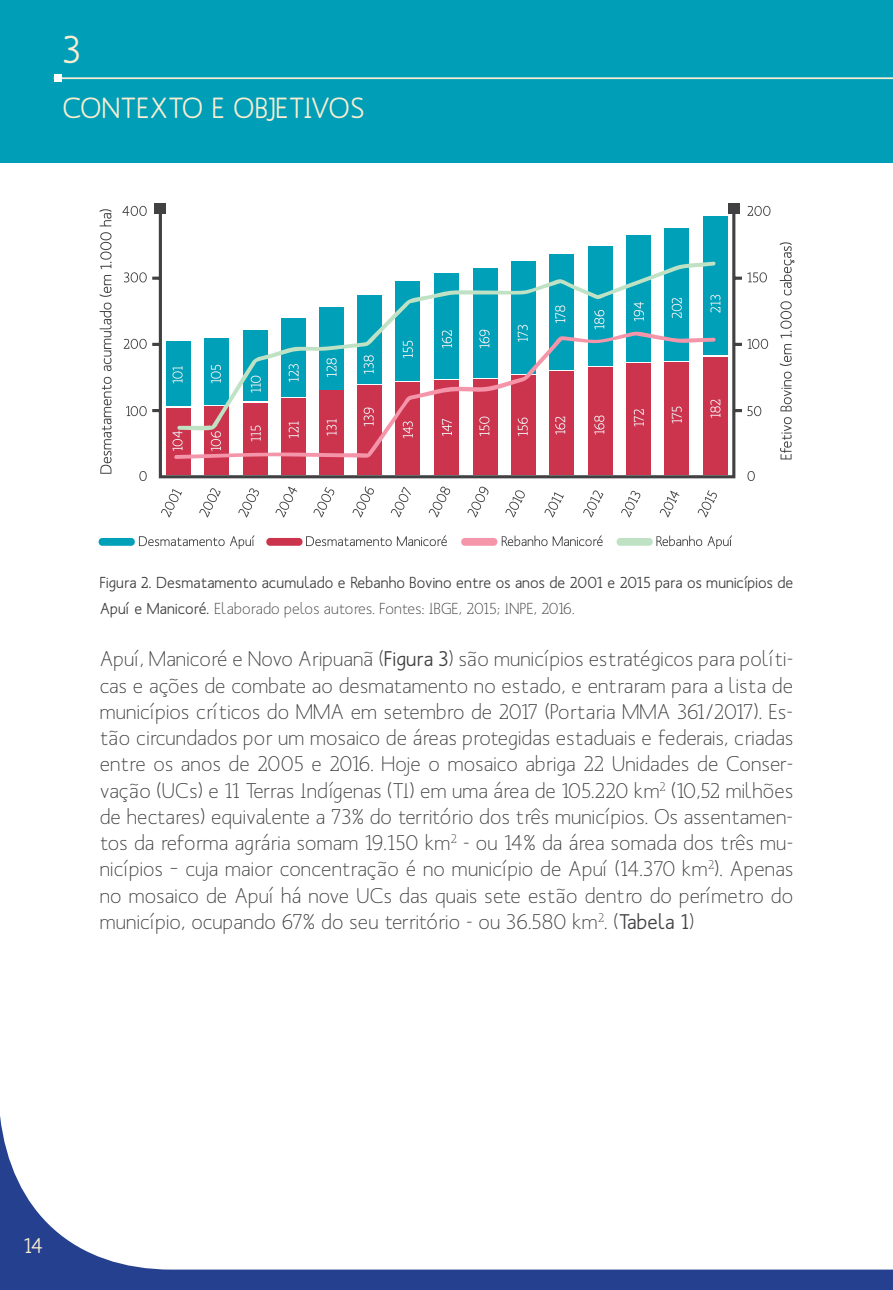
<style>
.page{position:relative;width:893px;height:1290px;background:#fff}
.page>*{position:absolute;margin:0;border:0;box-sizing:border-box;transform-origin:0 0}
.t1{font:500 38.5px "Mank Sans";color:#f9edd1}
.t2{font:500 28.88px "Mank Sans";letter-spacing:.01em;color:#f9edd1}
.t3{font:21px/26.2px "Mank Sans";letter-spacing:.01em;color:#414042;text-align:justify}
.t4{font:500 21px "Mank Sans";color:#f9edd1}
.t5{font:500 15.75px/26.2px "Mank Sans";letter-spacing:.01em;color:#414042}
.s1{font-weight:400}
.s2{font-weight:500}
</style>
<div class="page">
<svg style="left:0;top:1116px;width:893px;height:174px"></svg>
<div style="left:0;top:0;width:893px;height:162px;background:#009fb7"></div>
<hr style="left:54px;top:77px;width:839px;height:2px;background:#f9edd1">
<div style="left:54px;top:74px;width:8px;height:8px;background:#fff"></div>
<svg style="left:100px;top:377px;width:11px;height:97px"></svg>
<svg style="left:100px;top:303px;width:11px;height:68px"></svg>
<svg style="left:99px;top:275px;width:13px;height:22px"></svg>
<svg style="left:100px;top:232px;width:11px;height:37px"></svg>
<svg style="left:99px;top:209px;width:13px;height:17px"></svg>
<svg style="left:122px;top:206px;width:25px;height:10px"></svg>
<svg style="left:124px;top:272px;width:23px;height:10px"></svg>
<svg style="left:124px;top:339px;width:23px;height:10px"></svg>
<svg style="left:161px;top:489px;width:21px;height:28px"></svg>
<svg style="left:199px;top:488px;width:22px;height:29px"></svg>
<svg style="left:238px;top:488px;width:21px;height:29px"></svg>
<svg style="left:275px;top:487px;width:22px;height:30px"></svg>
<svg style="left:313px;top:487px;width:21px;height:30px"></svg>
<svg style="left:352px;top:486px;width:22px;height:31px"></svg>
<svg style="left:391px;top:487px;width:20px;height:30px"></svg>
<svg style="left:429px;top:487px;width:21px;height:30px"></svg>
<svg style="left:467px;top:487px;width:21px;height:30px"></svg>
<svg style="left:505px;top:490px;width:20px;height:27px"></svg>
<svg style="left:544px;top:492px;width:20px;height:25px"></svg>
<svg style="left:583px;top:490px;width:20px;height:27px"></svg>
<svg style="left:621px;top:491px;width:19px;height:26px"></svg>
<svg style="left:660px;top:491px;width:19px;height:26px"></svg>
<svg style="left:698px;top:490px;width:19px;height:27px"></svg>
<svg style="left:126px;top:406px;width:21px;height:10px"></svg>
<svg style="left:139px;top:471px;width:8px;height:10px"></svg>
<svg style="left:747px;top:206px;width:23px;height:10px"></svg>
<svg style="left:747px;top:272px;width:20px;height:10px"></svg>
<svg style="left:747px;top:339px;width:21px;height:10px"></svg>
<svg style="left:747px;top:406px;width:14px;height:10px"></svg>
<svg style="left:747px;top:471px;width:8px;height:10px"></svg>
<svg style="left:780px;top:417px;width:12px;height:42px"></svg>
<svg style="left:780px;top:372px;width:12px;height:39px"></svg>
<svg style="left:780px;top:344px;width:12px;height:22px"></svg>
<svg style="left:780px;top:301px;width:12px;height:37px"></svg>
<svg style="left:780px;top:242px;width:14px;height:53px"></svg>
<div style="left:154px;top:203px;width:12px;height:10px;background:#414042"></div>
<div style="left:728px;top:203px;width:12px;height:10px;background:#414042"></div>
<svg style="left:152px;top:213px;width:590px;height:266px"></svg>
<div style="left:166px;top:408px;width:24px;height:67px;background:#cc334d"></div>
<div style="left:166px;top:341px;width:24px;height:65px;background:#00a0b8"></div>
<div style="left:204px;top:406px;width:24px;height:69px;background:#cc334d"></div>
<div style="left:243px;top:403px;width:24px;height:72px;background:#cc334d"></div>
<div style="left:281px;top:398px;width:25px;height:77px;background:#cc334d"></div>
<div style="left:320px;top:391px;width:24px;height:84px;background:#cc334d"></div>
<div style="left:357px;top:386px;width:25px;height:89px;background:#cc334d"></div>
<div style="left:396px;top:382px;width:24px;height:93px;background:#cc334d"></div>
<div style="left:435px;top:380px;width:24px;height:95px;background:#cc334d"></div>
<div style="left:474px;top:379px;width:24px;height:96px;background:#cc334d"></div>
<div style="left:511px;top:375px;width:24px;height:100px;background:#cc334d"></div>
<div style="left:549px;top:371px;width:24px;height:104px;background:#cc334d"></div>
<div style="left:549px;top:254px;width:24px;height:116px;background:#00a0b8"></div>
<div style="left:588px;top:367px;width:24px;height:108px;background:#cc334d"></div>
<div style="left:588px;top:246px;width:24px;height:120px;background:#00a0b8"></div>
<div style="left:626px;top:363px;width:25px;height:112px;background:#cc334d"></div>
<div style="left:626px;top:236px;width:25px;height:126px;background:#00a0b8"></div>
<div style="left:665px;top:362px;width:24px;height:113px;background:#cc334d"></div>
<div style="left:703px;top:357px;width:24px;height:118px;background:#cc334d"></div>
<div style="left:665px;top:228px;width:24px;height:133px;background:#00a0b8"></div>
<div style="left:703px;top:217px;width:24px;height:138px;background:#00a0b8"></div>
<svg style="left:172px;top:432px;width:2px;height:19px"></svg>
<svg style="left:172px;top:367px;width:2px;height:16px"></svg>
<svg style="left:716px;top:400px;width:4px;height:17px"></svg>
<svg style="left:716px;top:295px;width:4px;height:18px"></svg>
<svg style="left:177px;top:261px;width:539px;height:69px"></svg>
<svg style="left:174px;top:330px;width:542px;height:129px"></svg>
<svg style="left:98px;top:535px;width:156px;height:14px"></svg>
<svg style="left:266px;top:535px;width:181px;height:11px"></svg>
<svg style="left:461px;top:535px;width:86px;height:11px"></svg>
<svg style="left:553px;top:535px;width:50px;height:11px"></svg>
<svg style="left:616px;top:535px;width:116px;height:14px"></svg>
<h1 class="t1" style="left:62px;top:25px;width:20px">3</h1>
<h2 class="t2" style="left:62px;top:89px;width:303px">CONTEXTO E OBJETIVOS</h2>
<p class="t5" style="left:100px;top:569px;width:695px">Figura 2. Desmatamento acumulado e Rebanho Bovino entre os anos de 2001 e 2015 para os municípios de<br>Apuí e Manicoré. <span class="s1">Elaborado pelos autores. Fontes: IBGE, 2015; INPE, 2016.</span></p>
<p class="t3" style="left:100px;top:646px;width:695px">Apuí, Manicoré e Novo Aripuanã (<span class="s2">Figura 3</span>) são municípios estratégicos para políti&shy;cas e ações de combate ao desmatamento no estado, e entraram para a lista de municípios críticos do MMA em setembro de 2017 (Portaria MMA 361/2017). Es&shy;tão circundados por um mosaico de áreas protegidas estaduais e federais, criadas entre os anos de 2005 e 2016. Hoje o mosaico abriga 22 Unidades de Conser&shy;vação (UCs) e 11 Terras Indígenas (TI) em uma área de 105.220 km<sup>2</sup> (10,52 milhões de hectares) equivalente a 73% do território dos três municípios. Os assentamen&shy;tos da reforma agrária somam 19.150 km<sup>2</sup> - ou 14% da área somada dos três mu&shy;nicípios – cuja maior concentração é no município de Apuí (14.370 km<sup>2</sup>). Apenas no mosaico de Apuí há nove UCs das quais sete estão dentro do perímetro do município, ocupando 67% do seu território - ou 36.580 km<sup>2</sup>. (<span class="s2">Tabela 1</span>)</p>
<p class="t4" style="left:24px;top:1233px;width:21px">14</p>
</div>
